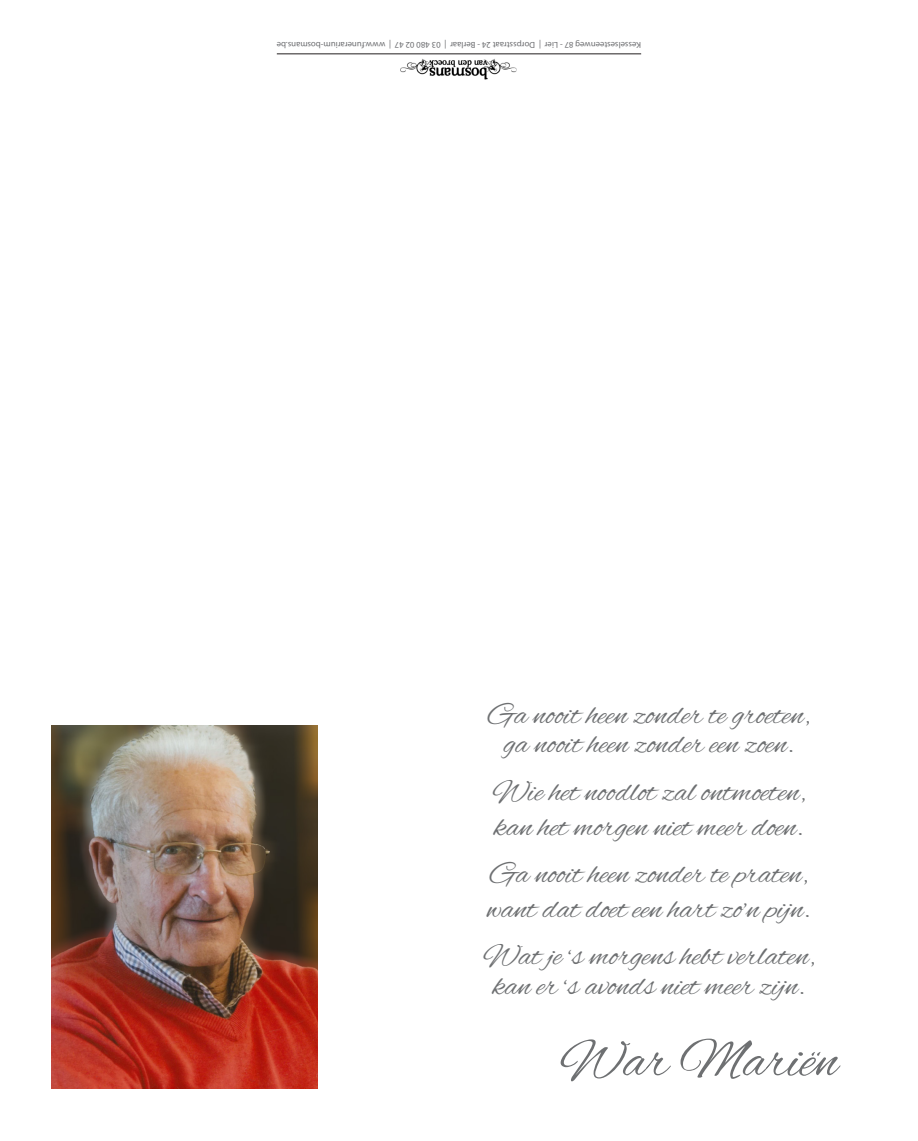
<style>
.page{position:relative;width:918px;height:1141px;background:#fff}
.page>*{position:absolute;margin:0;border:0;box-sizing:border-box;transform-origin:0 0}
.t1{font:56px "Alex Brush";color:#6e7072}
.t2{font:31.5px "Alex Brush";color:#6e7072}
.t3{font:8.75px "Myriad Pro";color:#6c6d70}
</style>
<div class="page">
<hr style="left:277px;top:54px;width:364px;height:1px;background:#231f20">
<img style="left:401px;top:59px;width:115px;height:20px">
<img style="left:52px;top:726px;width:266px;height:362px">
<p class="t3" style="left:641px;top:50px;width:366px;rotate:-180deg">Kesselsesteenweg 87 - Lier | Dorpsstraat 24 - Berlaar | 03 480 02 47 | www.funerarium-bosmans.be</p>
<p class="t2" style="left:488px;top:697px;width:323px">Ga nooit heen zonder te groeten,</p>
<p class="t2" style="left:504px;top:726px;width:292px">ga nooit heen zonder een zoen.</p>
<p class="t2" style="left:492px;top:774px;width:314px">Wie het noodlot zal ontmoeten,</p>
<p class="t2" style="left:494px;top:809px;width:311px">kan het morgen niet meer doen.</p>
<p class="t2" style="left:490px;top:856px;width:319px">Ga nooit heen zonder te praten,</p>
<p class="t2" style="left:487px;top:891px;width:325px">want dat doet een hart zo’n pijn.</p>
<p class="t2" style="left:483px;top:938px;width:333px">Wat je ‘s morgens hebt verlaten,</p>
<p class="t2" style="left:493px;top:968px;width:314px">kan er ‘s avonds niet meer zijn.</p>
<p class="t1" style="left:560px;top:1029px;width:280px">War Mariën</p>
</div>
